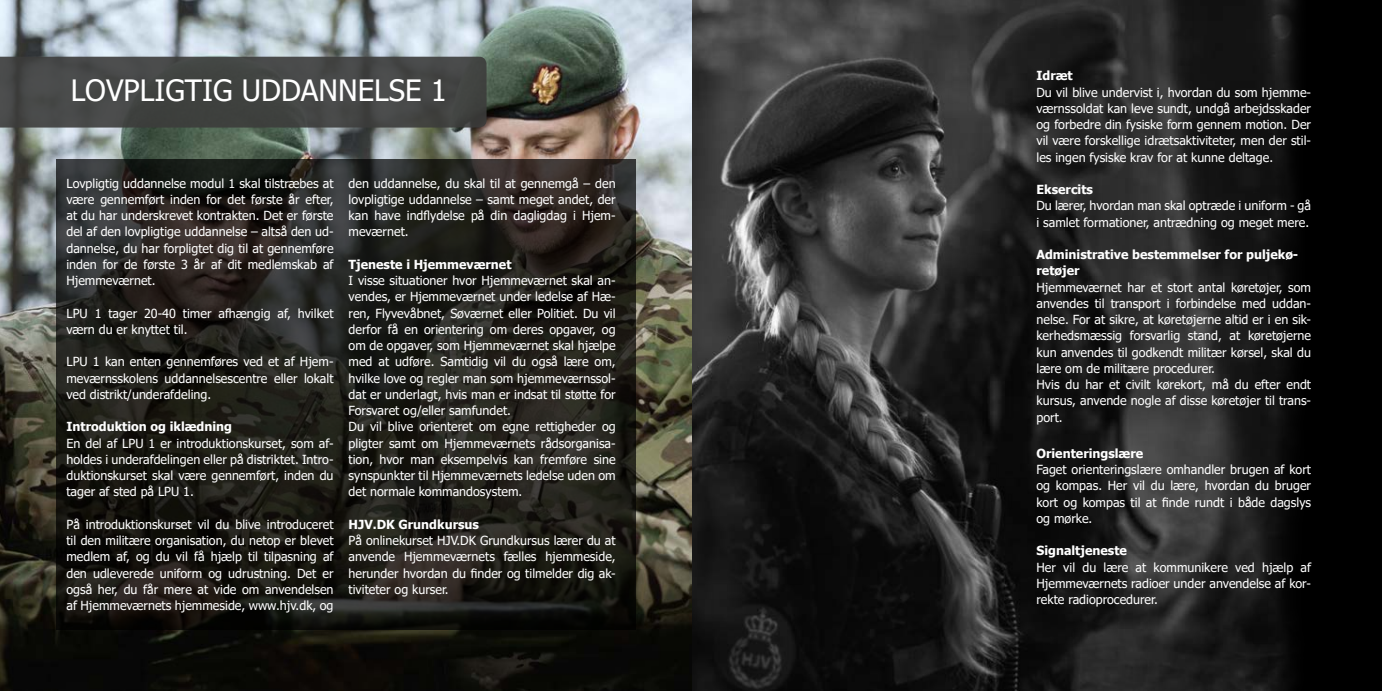
<style>
.page{position:relative;width:1382px;height:691px;background:#fff}
.page>*{position:absolute;margin:0;border:0;box-sizing:border-box;transform-origin:0 0}
.t1{font:29.38px "Tahoma";color:#fff}
.t2{font:12.5px/16.2px "Tahoma";color:#fff;text-align:justify}
.t3{font:700 12.5px/16.2px "Tahoma";color:#fff}
</style>
<div class="page">
<div style="left:691px;top:0;width:691px;height:691px;background:#000"></div>
<img style="left:691px;top:0;width:605px;height:691px">
<img style="left:0;top:0;width:691px;height:691px">
<svg style="left:56px;top:159px;width:579px;height:471px;background:#201e1a"></svg>
<svg style="left:0;top:57px;width:487px;height:71px;background:#444645"></svg>
<h1 class="t1" style="left:71px;top:70px;width:378px">LOVPLIGTIG UDDANNELSE 1</h1>
<p class="t2" style="left:66px;top:176px;width:269px">Lovpligtig uddannelse modul 1 skal tilstræbes at være gennemført inden for det første år efter, at du har underskrevet kontrakten. Det er første del af den lovpligtige uddannelse – altså den ud&shy;dannelse, du har forpligtet dig til at gennemføre inden for de første 3 år af dit medlemskab af Hjemmeværnet.</p>
<p class="t2" style="left:66px;top:306px;width:269px">LPU 1 tager 20-40 timer afhængig af, hvilket værn du er knyttet til.</p>
<p class="t2" style="left:66px;top:354px;width:269px">LPU 1 kan enten gennemføres ved et af Hjem&shy;meværnsskolens uddannelsescentre eller lokalt ved distrikt/underafdeling.</p>
<p class="t3" style="left:66px;top:419px;width:167px">Introduktion og iklædning</p>
<p class="t2" style="left:66px;top:436px;width:269px">En del af LPU 1 er introduktionskurset, som af&shy;holdes i underafdelingen eller på distriktet. Intro&shy;duktionskurset skal være gennemført, inden du tager af sted på LPU 1.</p>
<p class="t2" style="left:66px;top:517px;width:269px">På introduktionskurset vil du blive introduceret til den militære organisation, du netop er blevet medlem af, og du vil få hjælp til tilpasning af den udleverede uniform og udrustning. Det er også her, du får mere at vide om anvendelsen af Hjemmeværnets hjemmeside, www.hjv.dk, og</p>
<p class="t2" style="left:349px;top:176px;width:269px">den uddannelse, du skal til at gennemgå – den lovpligtige uddannelse – samt meget andet, der kan have indflydelse på din dagligdag i Hjem&shy;meværnet.</p>
<p class="t3" style="left:349px;top:257px;width:164px">Tjeneste i Hjemmeværnet</p>
<p class="t2" style="left:349px;top:273px;width:269px;text-align:left">I visse situationer hvor Hjemmeværnet skal an&shy;vendes, er Hjemmeværnet under ledelse af Hæ&shy;ren, Flyvevåbnet, Søværnet eller Politiet. Du vil derfor få en orientering om deres opgaver, og om de opgaver, som Hjemmeværnet skal hjælpe med at udføre. Samtidig vil du også lære om, hvilke love og regler man som hjemmeværnssol&shy;dat er underlagt, hvis man er indsat til støtte for Forsvaret og/eller samfundet.<br>Du vil blive orienteret om egne rettigheder og pligter samt om Hjemmeværnets rådsorganisa&shy;tion, hvor man eksempelvis kan fremføre sine synspunkter til Hjemmeværnets ledelse uden om det normale kommandosystem.</p>
<p class="t3" style="left:349px;top:517px;width:132px">HJV.DK Grundkursus</p>
<p class="t2" style="left:349px;top:533px;width:269px">På onlinekurset HJV.DK Grundkursus lærer du at anvende Hjemmeværnets fælles hjemmeside, herunder hvordan du finder og tilmelder dig ak&shy;tiviteter og kurser.</p>
<p class="t3" style="left:1036px;top:68px;width:38px">Idræt</p>
<p class="t2" style="left:1036px;top:85px;width:276px">Du vil blive undervist i, hvordan du som hjemme&shy;værnssoldat kan leve sundt, undgå arbejdsskader og forbedre din fysiske form gennem motion. Der vil være forskellige idrætsaktiviteter, men der stil&shy;les ingen fysiske krav for at kunne deltage.</p>
<p class="t3" style="left:1036px;top:182px;width:58px">Eksercits</p>
<p class="t2" style="left:1036px;top:198px;width:276px">Du lærer, hvordan man skal optræde i uniform - gå i samlet formationer, antrædning og meget mere.</p>
<p class="t3" style="left:1036px;top:247px;width:263px">Administrative bestemmelser for puljekø&shy;retøjer</p>
<p class="t2" style="left:1036px;top:280px;width:276px;text-align:left">Hjemmeværnet har et stort antal køretøjer, som anvendes til transport i forbindelse med uddan&shy;nelse. For at sikre, at køretøjerne altid er i en sik&shy;kerhedsmæssig forsvarlig stand, at køretøjerne kun anvendes til godkendt militær kørsel, skal du lære om de militære procedurer.<br>Hvis du har et civilt kørekort, må du efter endt kursus, anvende nogle af disse køretøjer til trans&shy;port.</p>
<p class="t3" style="left:1036px;top:446px;width:108px">Orienteringslære</p>
<p class="t2" style="left:1036px;top:462px;width:276px">Faget orienteringslære omhandler brugen af kort og kompas. Her vil du lære, hvordan du bruger kort og kompas til at finde rundt i både dagslys og mørke.</p>
<p class="t3" style="left:1036px;top:543px;width:92px">Signaltjeneste</p>
<p class="t2" style="left:1036px;top:560px;width:276px">Her vil du lære at kommunikere ved hjælp af Hjemmeværnets radioer under anvendelse af kor&shy;rekte radioprocedurer.</p>
</div>
